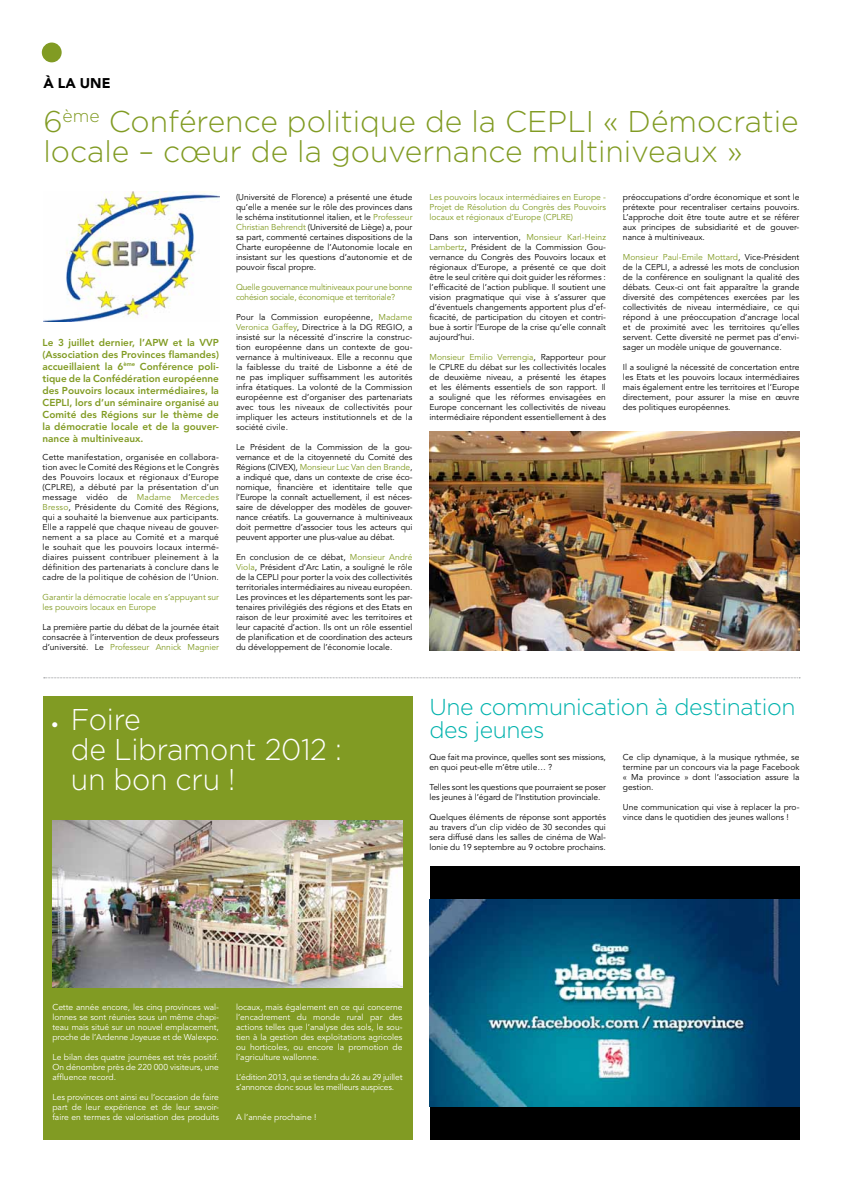
<style>
.page{position:relative;width:842px;height:1191px;background:#fff}
.page>*{position:absolute;margin:0;border:0;box-sizing:border-box;transform-origin:0 0}
.t1{font:300 30px/30px "Gotham";color:#819b23}
.t2{font:300 30px/30px "Gotham";letter-spacing:-.01em;color:#fff;scale:.95 1}
.t3{font:300 23px/23px "Gotham";letter-spacing:-.02em;color:#00b2ad}
.t4{font:900 14px "Avenir";color:#000}
.t5{font:800 10px/12px "Avenir";color:#819b23;text-align:justify}
.t6{font:8.5px/10px "Avenir";color:#000;text-align:justify}
.t7{font:8.5px/10px "Avenir";color:#fff;text-align:justify}
.t8{font:8.5px/10px "Avenir";color:#819b23;text-align:justify}
.t9{font:8.5px/10px "Avenir";letter-spacing:-.025em;color:#819b23}
.t10{font:8.5px/10px "Avenir";letter-spacing:-.02em;color:#fff}
.s1{color:#819b23}
.s2{font-weight:900;font-size:15px}
</style>
<div class="page">
<div style="left:42px;top:43px;width:20px;height:19px;background:#819b23;border-radius:50%"></div>
<svg style="left:44px;top:677px;width:756px;height:1px"></svg>
<img style="left:44px;top:191px;width:175px;height:130px">
<div style="left:43px;top:696px;width:369px;height:444px;background:#819b23"></div>
<img style="left:52px;top:820px;width:351px;height:167px">
<img style="left:429px;top:431px;width:370px;height:219px">
<div style="left:430px;top:866px;width:369px;height:274px;background:#000"></div>
<img style="left:430px;top:899px;width:369px;height:207px">
<h3 class="t4" style="left:43px;top:75px;width:69px">À LA UNE</h3>
<h1 class="t1" style="left:43px;top:106px;width:757px">6<sup>ème</sup> Conférence politique de la CEPLI « Démocratie locale – cœur de la gouvernance multiniveaux »</h1>
<p class="t5" style="left:43px;top:336px;width:178px">Le 3 juillet dernier, l’APW et la VVP (Association des Provinces flamandes) accueillaient la 6<sup>ème</sup> Conférence poli&shy;tique de la Confédération européenne des Pouvoirs locaux intermédiaires, la CEPLI, lors d’un séminaire organisé au Comité des Régions sur le thème de la démocratie locale et de la gouver&shy;nance à multiniveaux.</p>
<p class="t6" style="left:43px;top:452px;width:178px">Cette manifestation, organisée en collabora&shy;tion avec le Comité des Régions et le Congrès des Pouvoirs locaux et régionaux d’Europe (CPLRE), a débuté par la présentation d’un message vidéo de <span class="s1">Madame Mercedes Bresso</span>, Présidente du Comité des Régions, qui a souhaité la bienvenue aux participants.<br>Elle a rappelé que chaque niveau de gouver&shy;nement a sa place au Comité et a marqué le souhait que les pouvoirs locaux intermé&shy;diaires puissent contribuer pleinement à la définition des partenariats à conclure dans le cadre de la politique de cohésion de l’Union.</p>
<p class="t8" style="left:43px;top:592px;width:178px">Garantir la démocratie locale en s’appuyant sur les pouvoirs locaux en Europe</p>
<p class="t6" style="left:43px;top:622px;width:178px">La première partie du débat de la journée était consacrée à l’intervention de deux professeurs d’université. Le <span class="s1">Professeur Annick Magnier</span></p>
<p class="t6" style="left:236px;top:192px;width:178px">(Université de Florence) a présenté une étude qu’elle a menée sur le rôle des provinces dans le schéma institutionnel italien, et le <span class="s1">Professeur Christian Behrendt</span> (Université de Liège) a, pour sa part, commenté certaines dispositions de la Charte européenne de l’Autonomie locale en insistant sur les questions d’autonomie et de pouvoir fiscal propre.</p>
<p class="t9" style="left:236px;top:282px;width:178px">Quelle gouvernance multiniveaux pour une bonne cohésion sociale, économique et territoriale?</p>
<p class="t6" style="left:236px;top:312px;width:178px">Pour la Commission européenne, <span class="s1">Madame Veronica Gaffey</span>, Directrice à la DG REGIO, a insisté sur la nécessité d’inscrire la construc&shy;tion européenne dans un contexte de gou&shy;vernance à multiniveaux. Elle a reconnu que la faiblesse du traité de Lisbonne a été de ne pas impliquer suffisamment les autorités infra étatiques. La volonté de la Commission européenne est d’organiser des partenariats avec tous les niveaux de collectivités pour impliquer les acteurs institutionnels et de la société civile.</p>
<p class="t6" style="left:236px;top:442px;width:178px">Le Président de la Commission de la gou&shy;vernance et de la citoyenneté du Comité des Régions (CIVEX), <span class="s1">Monsieur Luc Van den Brande</span>, a indiqué que, dans un contexte de crise éco&shy;nomique, financière et identitaire telle que l’Europe la connaît actuellement, il est néces&shy;saire de développer des modèles de gouver&shy;nance créatifs. La gouvernance à multiniveaux doit permettre d’associer tous les acteurs qui peuvent apporter une plus-value au débat.</p>
<p class="t6" style="left:236px;top:552px;width:178px">En conclusion de ce débat, <span class="s1">Monsieur André Viola</span>, Président d’Arc Latin, a souligné le rôle de la CEP LI pour porter la voix des collectivités territoriales intermédiaires au niveau européen.<br>Les provinces et les départements sont les par&shy;tenaires privilégiés des régions et des Etats en raison de leur proximité avec les territoires et leur capacité d’action. Ils ont un rôle essentiel de planification et de coordination des acteurs du développement de l’économie locale.</p>
<p class="t8" style="left:429px;top:192px;width:178px">Les pouvoirs locaux intermédiaires en Europe - Projet de Résolution du Congrès des Pouvoirs locaux et régionaux d’Europe (CPLRE)</p>
<p class="t6" style="left:429px;top:232px;width:178px">Dans son intervention, <span class="s1">Monsieur Karl-Heinz Lambertz</span>, Président de la Commission Gou&shy;vernance du Congrès des Pouvoirs locaux et régionaux d’Europe, a présenté ce que doit être le seul critère qui doit guider les réformes : l’efficacité de l’action publique. I l soutient une vision pragmatique qui vise à s’assurer que d’éventuels changements apportent plus d’ef&shy;ficacité, de participation du citoyen et contri&shy;bue à sortir l’Europe de la crise qu’elle connaît aujourd’hui.</p>
<p class="t6" style="left:429px;top:352px;width:178px"><span class="s1">Monsieur Emilio Verrengia</span>, Rapporteur pour le CPLRE du débat sur les collectivités locales de deuxième niveau, a présenté les étapes et les éléments essentiels de son rapport. I l a souligné que les réformes envisagées en Europe concernant les collectivités de niveau intermédiaire répondent essentiellement à des</p>
<p class="t6" style="left:623px;top:192px;width:178px">préoccupations d’ordre économique et sont le prétexte pour recentraliser certains pouvoirs.<br>L’approche doit être toute autre et se référer aux principes de subsidiarité et de gouver&shy;nance à multiniveaux.</p>
<p class="t6" style="left:623px;top:252px;width:178px"><span class="s1">Monsieur Paul-Emile Mottard</span>, Vice-Président de la CEPLI , a adressé les mots de conclusion de la conférence en soulignant la qualité des débats. Ceux-ci ont fait apparaître la grande diversité des compétences exercées par les collectivités de niveau intermédiaire, ce qui répond à une préoccupation d’ancrage local et de proximité avec les territoires qu’elles servent. Cette diversité ne permet pas d’envi&shy;sager un modèle unique de gouvernance.</p>
<p class="t6" style="left:623px;top:362px;width:178px">Il a souligné la nécessité de concertation entre les Etats et les pouvoirs locaux intermédiaires mais également entre les territoires et l’Europe directement, pour assurer la mise en œuvre des politiques européennes.</p>
<h1 class="t2" style="left:71px;top:703px;width:287px;text-indent:-20px"><span class="s2">•</span> Foire<br>de Libramont 2012 : un bon cru !</h1>
<h2 class="t3" style="left:429px;top:695px;width:367px">Une communication à destination des jeunes</h2>
<p class="t6" style="left:429px;top:752px;width:178px">Que fait ma province, quelles sont ses missions, en quoi peut-elle m’être utile… ?</p>
<p class="t6" style="left:429px;top:782px;width:178px">Telles sont les questions que pourraient se poser les jeunes à l’égard de l’Institution provinciale.</p>
<p class="t6" style="left:429px;top:812px;width:178px">Quelques éléments de réponse sont apportés au travers d’un clip vidéo de 30 secondes qui sera diffusé dans les salles de cinéma de Wal&shy;lonie du 19 septembre au 9 octobre prochains.</p>
<p class="t6" style="left:623px;top:752px;width:178px">Ce clip dynamique, à la musique rythmée, se termine par un concours via la page Facebook « Ma province » dont l’association assure la gestion.</p>
<p class="t6" style="left:623px;top:802px;width:178px">U ne communication qui vise à replacer la pro&shy;vince dans le quotidien des jeunes wallons !</p>
<p class="t7" style="left:52px;top:1002px;width:168px">Cette année encore, les cinq provinces wal&shy;lonnes se sont réunies sous un même chapi&shy;teau mais situé sur un nouvel emplacement, proche de l’Ardenne Joyeuse et de Walexpo.</p>
<p class="t7" style="left:52px;top:1052px;width:168px">Le bilan des quatre journées est très positif.<br>On dénombre près de 220 000 visiteurs, une affluence record.</p>
<p class="t7" style="left:52px;top:1092px;width:168px">Les provinces ont ainsi eu l’occasion de faire part de leur expérience et de leur savoir&shy;faire en termes de valorisation des produits</p>
<p class="t7" style="left:236px;top:1002px;width:168px">locaux, mais également en ce qui concerne l’encadrement du monde rural par des actions telles que l’analyse des sols, le sou&shy;tien à la gestion des exploitations agricoles ou horticoles, ou encore la promotion de l’agriculture wallonne.</p>
<p class="t10" style="left:236px;top:1072px;width:168px">L’édition 2013, qui se tiendra du 26 au 29 juillet s’annonce donc sous les meilleurs auspices.</p>
<p class="t7" style="left:236px;top:1112px;width:82px">A l’année prochaine !</p>
</div>
